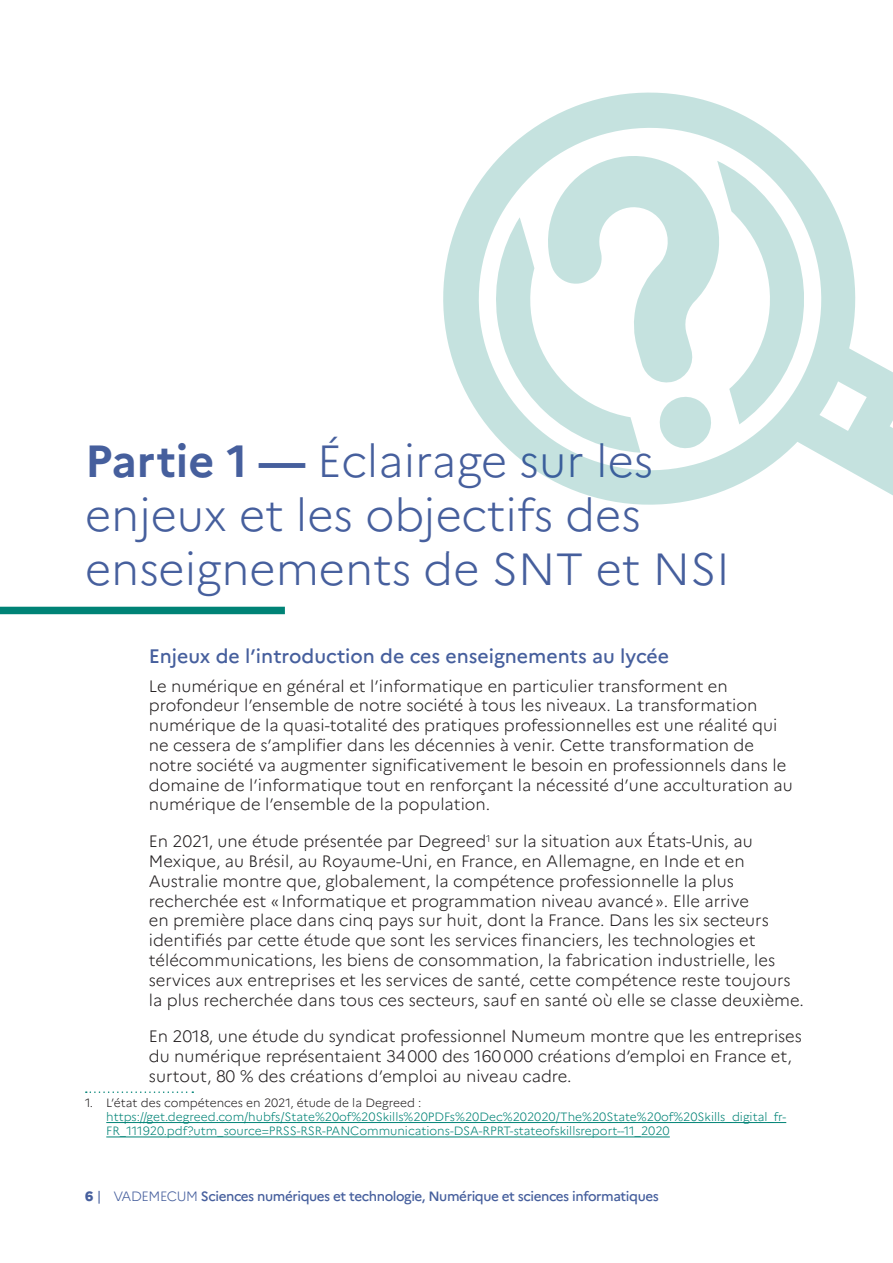
<style>
.page{position:relative;width:893px;height:1263px;background:#fff}
.page>*{position:absolute;margin:0;border:0;box-sizing:border-box;transform-origin:0 0}
.Titre_1{font:300 45px/54px "Marianne";color:#465f9d}
.Titre_2{font:500 19.5px "Marianne";color:#465f9d}
.Texte_courant{font:300 16.5px/19.8px "Marianne";color:#231f20}
.t1{font:500 13.5px "Marianne";letter-spacing:-.03em;color:#465f9d}
.Note_bas_de_page{font:300 12px/14.4px "Marianne";color:#008376}
.s1{font-weight:700}
.s2{color:#231f20}
.s3{font-weight:800}
.s4{font-weight:400}
.s5{font-weight:300}
</style>
<div class="page">
<div style="left:0;top:607px;width:285px;height:7px;background:#008376"></div>
<svg style="left:86px;top:1091px;width:107px;height:2px"></svg>
<hr style="left:106px;top:1122px;width:680px;height:1px;background:#008376">
<hr style="left:106px;top:1136px;width:564px;height:1px;background:#008376">
<svg style="left:443px;top:92px;width:450px;height:413px"></svg>
<p class="Titre_1" style="left:85px;top:434px;width:646px"><span class="s1">Partie 1 —</span> Éclairage sur les enjeux et les objectifs des enseignements de SNT et NSI</p>
<p class="Titre_2" style="left:149px;top:644px;width:522px">Enjeux de l’introduction de ces enseignements au lycée</p>
<p class="Texte_courant" style="left:149px;top:676px;width:645px">Le numérique en général et l’informatique en particulier transforment en profondeur l’ensemble de notre société à tous les niveaux. La transformation numérique de la quasi-totalité des pratiques professionnelles est une réalité qui ne cessera de s’amplifier dans les décennies à venir. Cette transformation de notre société va augmenter significativement le besoin en professionnels dans le domaine de l’informatique tout en renforçant la nécessité d’une acculturation au numérique de l’ensemble de la population.</p>
<p class="Texte_courant" style="left:149px;top:831px;width:657px">En 2021, une étude présentée par Degreed<sup>1</sup> sur la situation aux États-Unis, au Mexique, au Brésil, au Royaume-Uni, en France, en Allemagne, en Inde et en Australie montre que, globalement, la compétence professionnelle la plus recherchée est «Informatique et programmation niveau avancé». Elle arrive<br>en première place dans cinq pays sur huit, dont la France. Dans les six secteurs identifiés par cette étude que sont les services financiers, les technologies et télécommunications, les biens de consommation, la fabrication industrielle, les services aux entreprises et les services de santé, cette compétence reste toujours la plus recherchée dans tous ces secteurs, sauf en santé où elle se classe deuxième.</p>
<p class="Texte_courant" style="left:149px;top:1026px;width:655px">En 2018, une étude du syndicat professionnel Numeum montre que les entreprises du numérique représentaient 34000 des 160000 créations d’emploi en France et, surtout, 80 % des créations d’emploi au niveau cadre.</p>
<p class="Note_bas_de_page" style="left:106px;top:1095px;width:681px;text-indent:-21px"><span class="s2">1. L’état des compétences en 2021, étude de la Degreed : </span>https://get.degreed.com/hubfs/State%20of%20Skills%20PDFs%20Dec%202020/The%20State%20of%20Skills_digital_fr-<br>FR_111920.pdf?utm_source=PRSS-RSR-PANCommunications-DSA-RPRT-stateofskillsreport--11_2020</p>
<p class="t1" style="left:85px;top:1188px;width:575px"><span class="s3">6</span> <span class="s4">|</span> <span class="s5">VADEMECUM</span> Sciences numériques et technologie, Numérique et sciences informatiques</p>
</div>
